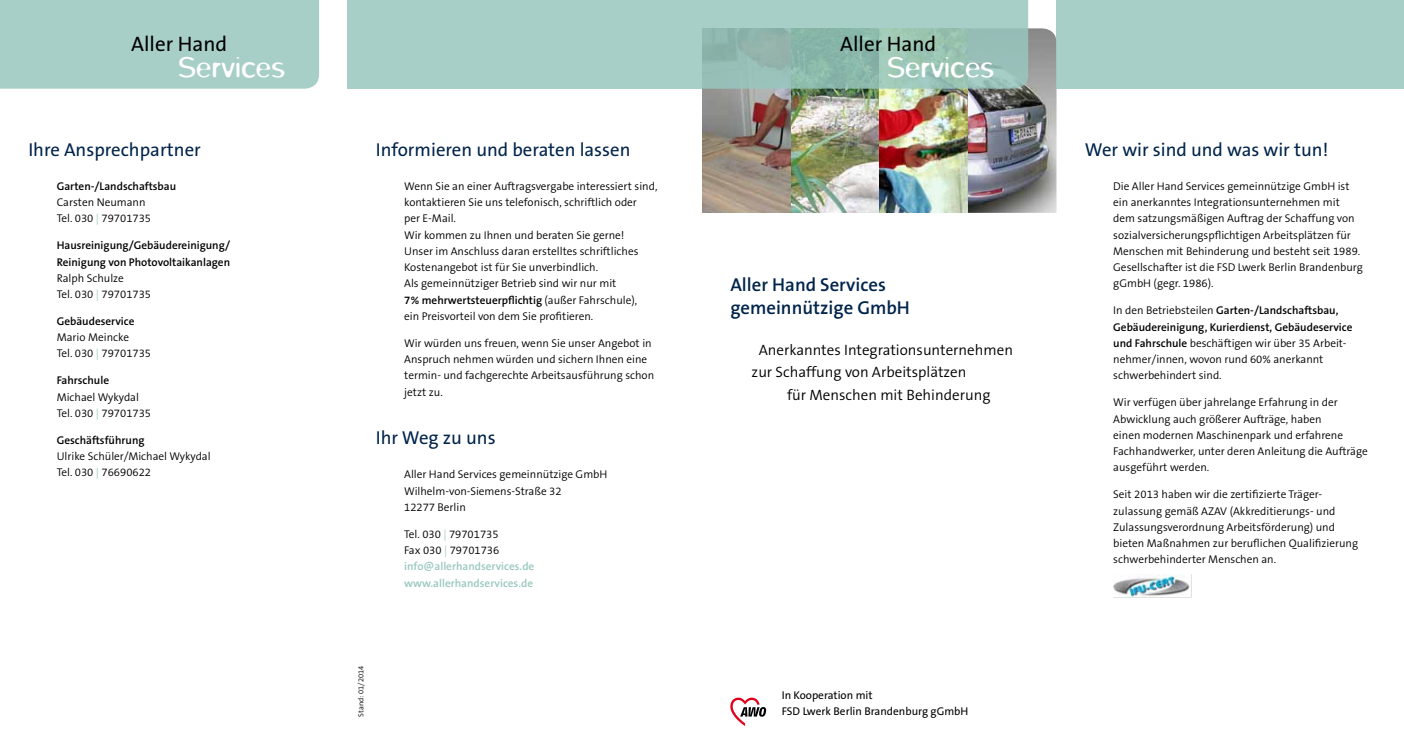
<style>
.page{position:relative;width:1404px;height:745px;background:#fff}
.page>*{position:absolute;margin:0;border:0;box-sizing:border-box;transform-origin:0 0}
.t1{font:300 31.5px "Blur";color:#fff}
.t2{font:21px "The Sans B5 Plain";color:#000}
.t3{font:18.75px "The Sans B5 Plain";color:#00244b}
.t4{font:600 18.75px/23.8px "The Sans B6";color:#00244b}
.t5{font:300 15px "The Sans B4";color:#000}
.t6{font:300 11.25px/16.2px "The Sans B4";color:#000}
.t7{font:600 11.25px/16.2px "The Sans B6";color:#000}
.t8{font:600 11.25px/16.2px "The Sans B6";color:#98c7bf}
.t9{font:11.25px/16.2px "The Sans B5 Plain";color:#000}
.t10{font:300 7.5px "The Sans B4";color:#000}
.s1{color:#98c7bf}
.s2{font-family:"The Sans B4";font-weight:300}
.s3{font-family:"The Sans B6";font-weight:600}
</style>
<div class="page">
<img style="left:702px;top:28px;width:354px;height:185px">
<img style="left:1113px;top:574px;width:77px;height:22px">
<svg style="left:730px;top:697px;width:36px;height:28px"></svg>
<div style="left:0;top:0;width:319px;height:89px;background:#a7cfc8"></div>
<div style="left:1056px;top:0;width:347px;height:89px;background:#a7cfc8"></div>
<svg style="left:347px;top:0;width:681px;height:89px;background:#a0c9c0"></svg>
<h2 class="t2" style="left:131px;top:33px;width:97px">Aller Hand</h2>
<h1 class="t1" style="left:178px;top:49px;width:109px">Services</h1>
<h3 class="t3" style="left:28px;top:139px;width:174px">Ihre Ansprechpartner</h3>
<p class="t7" style="left:57px;top:178px;width:121px">Garten-/Landschaftsbau</p>
<p class="t6" style="left:57px;top:194px;width:96px">Carsten Neumann<br>Tel. 030 <span class="s1">|</span> 79701735</p>
<p class="t7" style="left:57px;top:237px;width:175px">Hausreinigung/Gebäudereinigung/<br>Reinigung von Photovoltaikanlagen</p>
<p class="t6" style="left:57px;top:270px;width:96px">Ralph Schulze<br>Tel. 030 <span class="s1">|</span> 79701735</p>
<p class="t7" style="left:57px;top:313px;width:79px">Gebäudeservice</p>
<p class="t6" style="left:57px;top:329px;width:96px">Mario Meincke<br>Tel. 030 <span class="s1">|</span> 79701735</p>
<p class="t7" style="left:57px;top:372px;width:54px">Fahrschule</p>
<p class="t6" style="left:57px;top:389px;width:96px">Michael Wykydal<br>Tel. 030 <span class="s1">|</span> 79701735</p>
<p class="t7" style="left:57px;top:432px;width:89px">Geschäftsführung</p>
<p class="t6" style="left:57px;top:448px;width:155px">Ulrike Schüler/Michael Wykydal<br>Tel. 030 <span class="s1">|</span> 76690622</p>
<h3 class="t3" style="left:376px;top:139px;width:256px">Informieren und beraten lassen</h3>
<p class="t6" style="left:404px;top:178px;width:255px">Wenn Sie an einer Auftragsvergabe interessiert sind, kontaktieren Sie uns telefonisch, schriftlich oder<br>per E-Mail.<br>Wir kommen zu Ihnen und beraten Sie gerne!<br>Unser im Anschluss daran erstelltes schriftliches Kostenangebot ist für Sie unverbindlich.<br>Als gemeinnütziger Betrieb sind wir nur mit</p>
<p class="t7" style="left:404px;top:292px;width:234px">7% mehrwertsteuerpflichtig <span class="s2">(außer Fahrschule),</span></p>
<p class="t6" style="left:404px;top:308px;width:191px">ein Preisvorteil von dem Sie profitieren.</p>
<p class="t6" style="left:404px;top:335px;width:251px">Wir würden uns freuen, wenn Sie unser Angebot in Anspruch nehmen würden und sichern Ihnen eine termin- und fachgerechte Arbeitsausführung schon jetzt zu.</p>
<h3 class="t3" style="left:376px;top:427px;width:121px">Ihr Weg zu uns</h3>
<p class="t6" style="left:404px;top:466px;width:205px">Aller Hand Services gemeinnützige GmbH<br>Wilhelm-von-Siemens-Straße 32<br>12277 Berlin</p>
<p class="t6" style="left:404px;top:526px;width:97px">Tel. 030 <span class="s1">|</span> 79701735<br>Fax 030 <span class="s1">|</span> 79701736</p>
<p class="t8" style="left:404px;top:558px;width:132px">info@allerhandservices.de www.allerhandservices.de</p>
<p class="t10" style="left:357px;top:716px;width:52px;rotate:-90deg">Stand: 01/2014</p>
<h2 class="t2" style="left:840px;top:33px;width:97px">Aller Hand</h2>
<h1 class="t1" style="left:886px;top:49px;width:109px">Services</h1>
<h3 class="t4" style="left:730px;top:273px;width:181px">Aller Hand Services gemeinnützige GmbH</h3>
<h3 class="t5" style="left:758px;top:341px;width:256px">Anerkanntes Integrationsunternehmen</h3>
<h3 class="t5" style="left:751px;top:364px;width:216px">zur Schaffung von Arbeitsplätzen</h3>
<h3 class="t5" style="left:787px;top:386px;width:205px">für Menschen mit Behinderung</h3>
<p class="t9" style="left:781px;top:687px;width:188px">In Kooperation mit<br>FSD Lwerk Berlin Brandenburg gGmbH</p>
<h3 class="t3" style="left:1084px;top:139px;width:245px">Wer wir sind und was wir tun!</h3>
<p class="t6" style="left:1113px;top:178px;width:251px">Die Aller Hand Services gemeinnützige GmbH ist ein anerkanntes Integrationsunternehmen mit dem satzungsmäßigen Auftrag der Schaffung von sozialversicherungspflichtigen Arbeitsplätzen für Menschen mit Behinderung und besteht seit 1989.<br>Gesellschafter ist die FSD Lwerk Berlin Brandenburg gGmbH (gegr. 1986).</p>
<p class="t7" style="left:1113px;top:302px;width:241px"><span class="s2">In den Betriebsteilen</span> Garten-/Landschaftsbau,<br>Gebäudereinigung, Kurierdienst, Gebäudeservice</p>
<p class="t6" style="left:1113px;top:335px;width:235px"><span class="s3">und Fahrschule</span> beschäftigen wir über 35 Arbeit&shy;nehmer/innen, wovon rund 60% anerkannt schwerbehindert sind.</p>
<p class="t6" style="left:1113px;top:394px;width:256px">Wir verfügen über jahrelange Erfahrung in der Abwicklung auch größerer Aufträge, haben<br>einen modernen Maschinenpark und erfahrene Fachhandwerker, unter deren Anleitung die Aufträge ausgeführt werden.</p>
<p class="t6" style="left:1113px;top:486px;width:246px">Seit 2013 haben wir die zertifizierte Träger&shy;zulassung gemäß AZAV (Akkreditierungs- und Zulassungsverordnung Arbeitsförderung) und bieten Maßnahmen zur beruflichen Qualifizierung schwerbehinderter Menschen an.</p>
</div>
